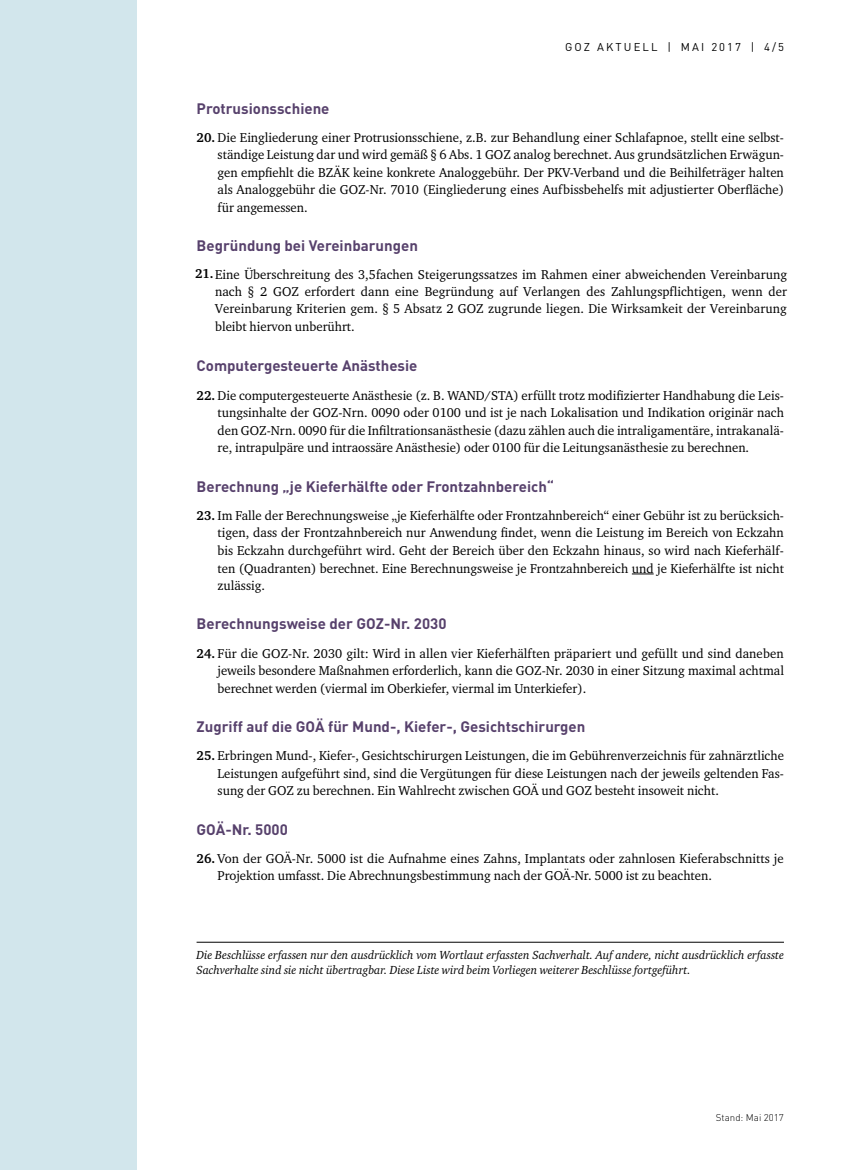
<style>
.page{position:relative;width:851px;height:1170px;background:#fff}
.page>*{position:absolute;margin:0;border:0;box-sizing:border-box;transform-origin:0 0}
.t1{font:700 15px "DIN";color:#57416c}
.t2{font:700 15px "DINOT";color:#57416c}
.t3{font:13.2px/17.5px "Charter ITC Std";color:#000;text-align:justify}
.t4{font:italic 12px/15px "Charter ITC Std";color:#000}
.t5{font:11.25px "DINOT";letter-spacing:.19em;color:#000}
.t6{font:300 9.75px "DINOT";color:#000}
.s1{font-weight:700}
</style>
<div class="page">
<div style="left:0;top:0;width:136px;height:1169px;background:#d2e6ec"></div>
<svg style="left:631px;top:573px;width:22px;height:1px"></svg>
<hr style="left:196px;top:941px;width:587px;height:1px;background:#000">
<p class="t5" style="left:565px;top:40px;width:220px">GOZ AKTUELL | MAI 2017 | 4/5</p>
<p class="t2" style="left:196px;top:98px;width:134px">Protrusionsschiene</p>
<p class="t3" style="left:217px;top:128px;width:568px;text-indent:-21px"><span class="s1">20.</span> Die Eingliederung einer Protrusionsschiene, z.B. zur Behandlung einer Schlafapnoe, stellt eine selbst&shy;ständige Leistung dar und wird gemäß § 6 Abs. 1 GOZ analog berechnet. Aus grundsätzlichen Erwägun&shy;gen empfiehlt die BZÄK keine konkrete Analoggebühr. Der PKV-Verband und die Beihilfeträger halten als Analoggebühr die GOZ-Nr. 7010 (Eingliederung eines Aufbissbehelfs mit adjustierter Oberfläche) für angemessen.</p>
<p class="t1" style="left:196px;top:236px;width:223px">Begründung bei Vereinbarungen</p>
<p class="t3" style="left:215px;top:265px;width:573px;text-indent:-20px"><span class="s1">21.</span>Eine Überschreitung des 3,5fachen Steigerungssatzes im Rahmen einer abweichenden Vereinbarung nach § 2 GOZ erfordert dann eine Begründung auf Verlangen des Zahlungspflichtigen, wenn der Vereinbarung Kriterien gem. § 5 Absatz 2 GOZ zugrunde liegen. Die Wirksamkeit der Vereinbarung bleibt hiervon unberührt.</p>
<p class="t1" style="left:196px;top:356px;width:222px">Computergesteuerte Anästhesie</p>
<p class="t3" style="left:217px;top:386px;width:568px;text-indent:-21px"><span class="s1">22.</span> Die computergesteuerte Anästhesie (z. B. WAND/STA) erfüllt trotz modifizierter Handhabung die Leis&shy;tungsinhalte der GOZ-Nrn. 0090 oder 0100 und ist je nach Lokalisation und Indikation originär nach den GOZ-Nrn. 0090 für die Infiltrationsanästhesie (dazu zählen auch die intraligamentäre, intrakanalä&shy;re, intrapulpäre und intraossäre Anästhesie) oder 0100 für die Leitungsanästhesie zu berechnen.</p>
<p class="t1" style="left:196px;top:476px;width:359px">Berechnung „je Kieferhälfte oder Frontzahnbereich“</p>
<p class="t3" style="left:217px;top:506px;width:567px;text-indent:-21px"><span class="s1">23.</span> Im Falle der Berechnungsweise „je Kieferhälfte oder Frontzahnbereich“ einer Gebühr ist zu berücksich&shy;tigen, dass der Frontzahnbereich nur Anwendung findet, wenn die Leistung im Bereich von Eckzahn bis Eckzahn durchgeführt wird. Geht der Bereich über den Eckzahn hinaus, so wird nach Kieferhälf&shy;ten (Quadranten) berechnet. Eine Berechnungsweise je Frontzahnbereich und je Kieferhälfte ist nicht zulässig.</p>
<p class="t1" style="left:196px;top:614px;width:251px">Berechnungsweise der GOZ-Nr. 2030</p>
<p class="t3" style="left:217px;top:644px;width:568px;text-indent:-21px"><span class="s1">24.</span> Für die GOZ-Nr. 2030 gilt: Wird in allen vier Kieferhälften präpariert und gefüllt und sind daneben jeweils besondere Maßnahmen erforderlich, kann die GOZ-Nr. 2030 in einer Sitzung maximal achtmal berechnet werden (viermal im Oberkiefer, viermal im Unterkiefer).</p>
<p class="t1" style="left:196px;top:716px;width:390px">Zugriff auf die GOÄ für Mund-, Kiefer-, Gesichtschirurgen</p>
<p class="t3" style="left:217px;top:746px;width:568px;text-indent:-21px"><span class="s1">25.</span> Erbringen Mund-, Kiefer-, Gesichtschirurgen Leistungen, die im Gebührenverzeichnis für zahnärztliche Leistungen aufgeführt sind, sind die Vergütungen für diese Leistungen nach der jeweils geltenden Fas&shy;sung der GOZ zu berechnen. Ein Wahlrecht zwischen GOÄ und GOZ besteht insoweit nicht.</p>
<p class="t1" style="left:196px;top:819px;width:93px">GOÄ-Nr. 5000</p>
<p class="t3" style="left:217px;top:849px;width:567px;text-indent:-21px"><span class="s1">26.</span> Von der GOÄ-Nr. 5000 ist die Aufnahme eines Zahns, Implantats oder zahnlosen Kieferabschnitts je<br>Projektion umfasst. Die Abrechnungsbestimmung nach der GOÄ-Nr. 5000 ist zu beachten.</p>
<p class="t4" style="left:196px;top:947px;width:589px">Die Beschlüsse erfassen nur den ausdrücklich vom Wortlaut erfassten Sachverhalt. Auf andere, nicht ausdrücklich erfasste<br>Sachverhalte sind sie nicht übertragbar. Diese Liste wird beim Vorliegen weiterer Beschlüsse fortgeführt.</p>
<p class="t6" style="left:715px;top:1110px;width:70px">Stand: Mai 2017</p>
</div>
